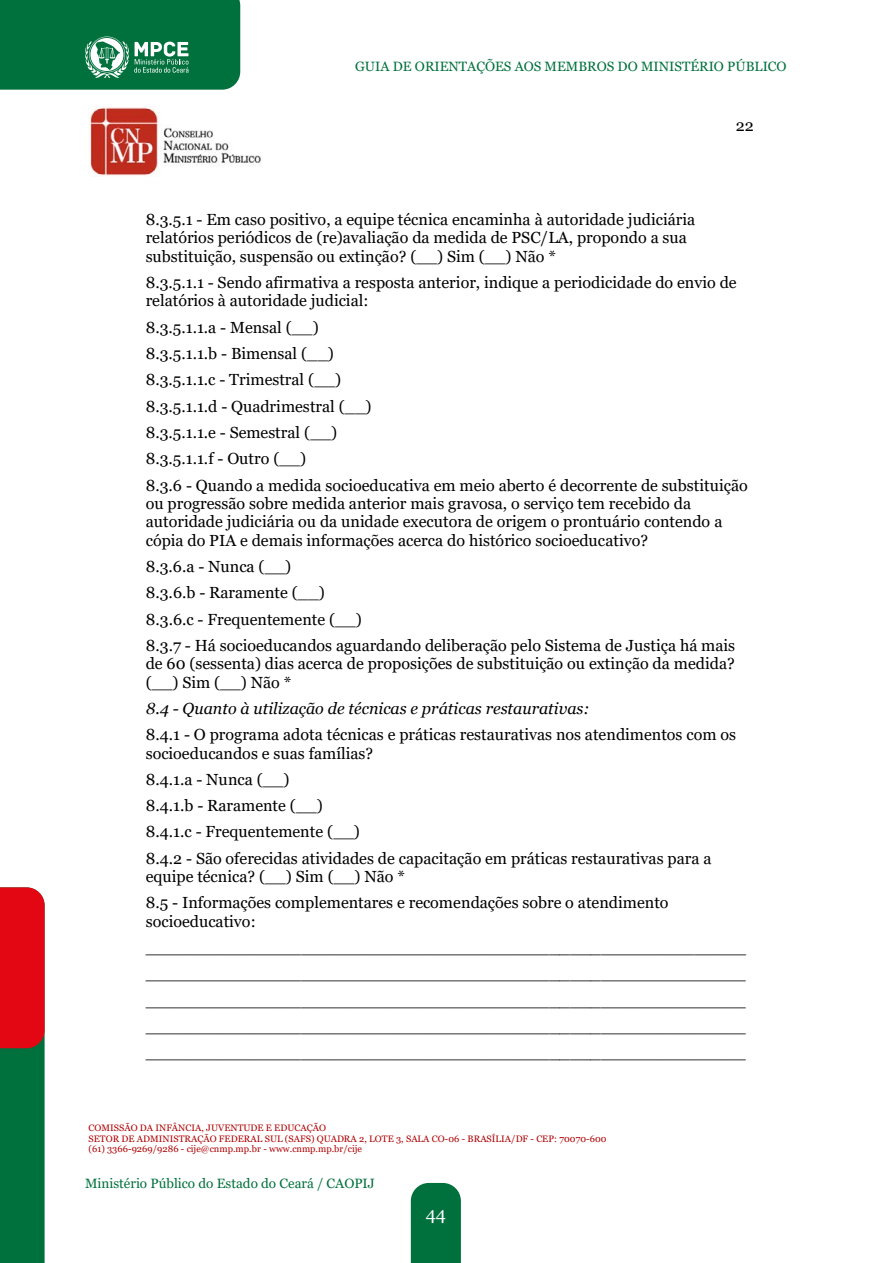
<style>
.page{position:relative;width:893px;height:1263px;background:#fff}
.page>*{position:absolute;margin:0;border:0;box-sizing:border-box;transform-origin:0 0}
.t1{font:18px "Georgia";color:#fff}
.t2{font:16.05px/26.4px "Georgia";color:#000}
.t3{font:italic 16.05px "Georgia";color:#000}
.t4{font:13.5px "Georgia";color:#00713c}
.t5{font:9.3px/10.6px "Georgia";color:#ae0103}
</style>
<div class="page">
<svg style="left:0;top:887px;width:45px;height:376px;background:#61462d"></svg>
<div style="left:411px;top:1183px;width:50px;height:80px;background:#00713c"></div>
<svg style="left:0;top:0;width:240px;height:90px;background:#117a49"></svg>
<img style="left:90px;top:107px;width:171px;height:70px">
<p class="t4" style="left:355px;top:58px;width:433px">GUIA DE ORIENTAÇÕES AOS MEMBROS DO MINISTÉRIO PÚBLICO</p>
<p class="t2" style="left:736px;top:112px;width:20px">22</p>
<p class="t2" style="left:146px;top:211px;width:551px;line-height:18.3px">8.3.5.1 - Em caso positivo, a equipe técnica encaminha à autoridade judiciária relatórios periódicos de (re)avaliação da medida de PSC/LA, propondo a sua substituição, suspensão ou extinção? (__) Sim (__) Não *</p>
<p class="t2" style="left:146px;top:274px;width:592px;line-height:18.3px">8.3.5.1.1 - Sendo afirmativa a resposta anterior, indique a periodicidade do envio de relatórios à autoridade judicial:</p>
<p class="t2" style="left:146px;top:314px;width:603px">8.3.5.1.1.a - Mensal (__)<br>8.3.5.1.1.b - Bimensal (__)<br>8.3.5.1.1.c - Trimestral (__)<br>8.3.5.1.1.d - Quadrimestral (__)<br>8.3.5.1.1.e - Semestral (__)<br>8.3.5.1.1.f - Outro (__)<br>8.3.6 - Quando a medida socioeducativa em meio aberto é decorrente de substituição</p>
<p class="t2" style="left:146px;top:494px;width:578px;line-height:18.3px">ou progressão sobre medida anterior mais gravosa, o serviço tem recebido da autoridade judiciária ou da unidade executora de origem o prontuário contendo a cópia do PIA e demais informações acerca do histórico socioeducativo?</p>
<p class="t2" style="left:146px;top:554px;width:591px">8.3.6.a - Nunca (__)<br>8.3.6.b - Raramente (__)<br>8.3.6.c - Frequentemente (__)<br>8.3.7 - Há socioeducandos aguardando deliberação pelo Sistema de Justiça há mais</p>
<p class="t2" style="left:146px;top:655px;width:590px;line-height:18.3px">de 60 (sessenta) dias acerca de proposições de substituição ou extinção da medida? (__) Sim (__) Não *</p>
<p class="t3" style="left:146px;top:698px;width:445px">8.4 - Quanto à utilização de técnicas e práticas restaurativas:</p>
<p class="t2" style="left:146px;top:726px;width:592px;line-height:18.3px">8.4.1 - O programa adota técnicas e práticas restaurativas nos atendimentos com os socioeducandos e suas famílias?</p>
<p class="t2" style="left:146px;top:766px;width:567px">8.4.1.a - Nunca (__)<br>8.4.1.b - Raramente (__)<br>8.4.1.c - Frequentemente (__)<br>8.4.2 - São oferecidas atividades de capacitação em práticas restaurativas para a</p>
<p class="t2" style="left:146px;top:864px;width:524px">equipe técnica? (__) Sim (__) Não *<br>8.5 - Informações complementares e recomendações sobre o atendimento</p>
<p class="t2" style="left:146px;top:908px;width:602px">socioeducativo: __________________________________________________________ __________________________________________________________ __________________________________________________________ __________________________________________________________ __________________________________________________________</p>
<p class="t5" style="left:89px;top:1122px;width:520px">COMISSÃO DA INFÂNCIA, JUVENTUDE E EDUCAÇÃO<br>SETOR DE ADMINISTRAÇÃO FEDERAL SUL (SAFS) QUADRA 2, LOTE 3, SALA CO-06 - BRASÍLIA/DF - CEP: 70070-600 (61) 3366-9269/9286 - cije@cnmp.mp.br - www.cnmp.mp.br/cije</p>
<p class="t4" style="left:85px;top:1175px;width:291px">Ministério Público do Estado do Ceará / CAOPIJ</p>
<p class="t1" style="left:426px;top:1203px;width:22px">44</p>
</div>
